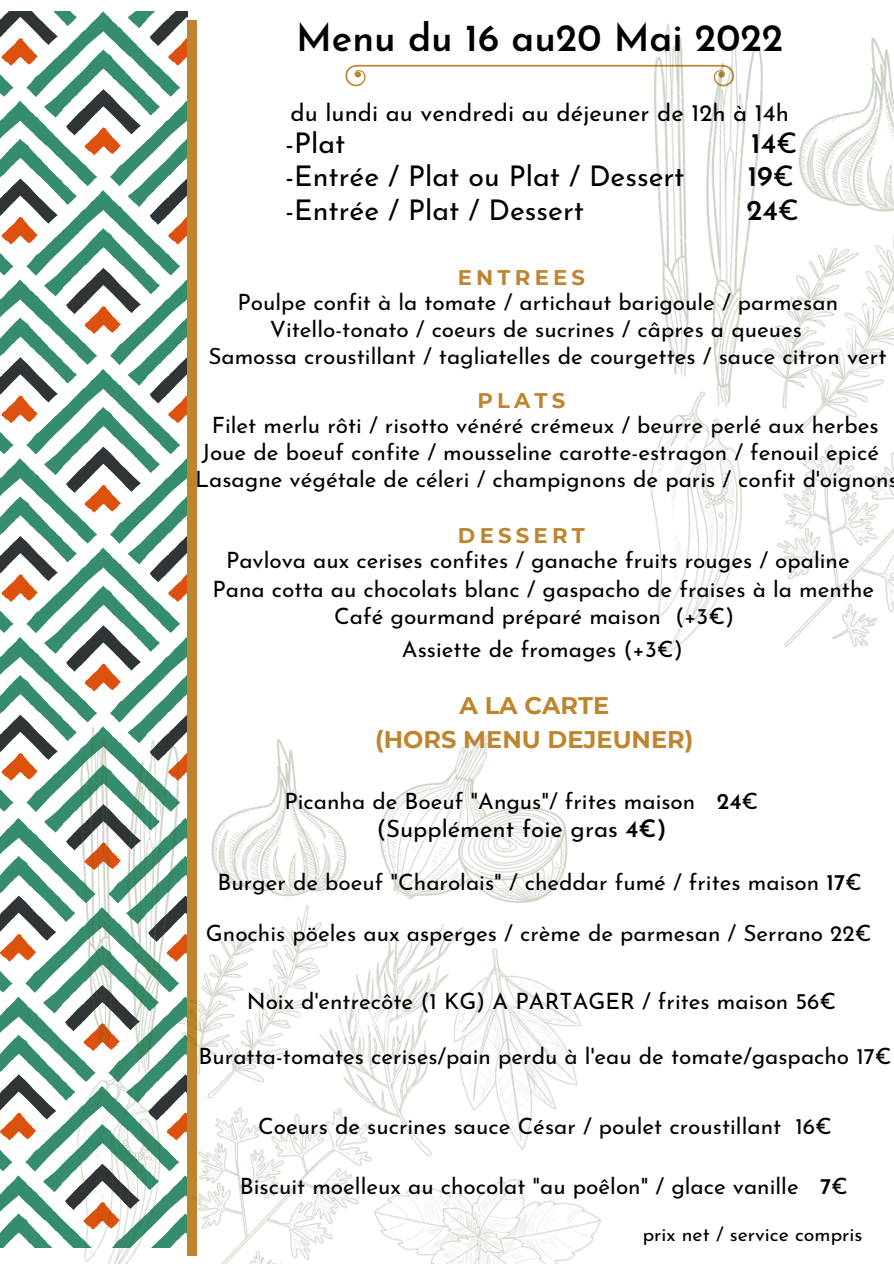
<style>
.page{position:relative;width:894px;height:1264px;background:#fff}
.page>*{position:absolute;margin:0;border:0;box-sizing:border-box;transform-origin:0 0}
.t1{font:600 38.4px "Josefin Sans";color:#000}
.t2{font:28.5px "Josefin Sans";color:#000}
.t3{font:600 28.5px "Josefin Sans";color:#000}
.t4{font:24px "Josefin Sans";color:#000}
.t5{font:700 24px "Montserrat";color:#bf852e}
.t6{font:22.5px "Josefin Sans";color:#000}
.t7{font:700 21.15px "Montserrat";letter-spacing:.2em;color:#bf852e}
.t8{font:19.5px "Josefin Sans";color:#000}
.s1{font-weight:400}
.s2{font-weight:600}
</style>
<div class="page">
<svg style="left:0;top:12px;width:187px;height:1235px"></svg>
<div style="left:187px;top:20px;width:9px;height:1235px;background:#bf852e"></div>
<svg style="left:345px;top:65px;width:263px;height:21px"></svg>
<img style="left:608px;top:23px;width:285px;height:629px">
<img style="left:39px;top:697px;width:563px;height:566px">
<p class="t1" style="left:296px;top:22px;width:488px">Menu du 16 au20 Mai 2022</p>
<p class="t4" style="left:290px;top:103px;width:499px">du lundi au vendredi au déjeuner de 12h à 14h</p>
<p class="t2" style="left:285px;top:131px;width:61px">-Plat</p>
<p class="t3" style="left:751px;top:131px;width:48px">14<span class="s1">€</span></p>
<p class="t2" style="left:285px;top:165px;width:400px">-Entrée / Plat ou Plat / Dessert</p>
<p class="t3" style="left:747px;top:165px;width:48px">19<span class="s1">€</span></p>
<p class="t2" style="left:285px;top:199px;width:300px">-Entrée / Plat / Dessert</p>
<p class="t3" style="left:746px;top:199px;width:54px">24<span class="s1">€</span></p>
<p class="t7" style="left:457px;top:264px;width:129px">ENTREES</p>
<p class="t6" style="left:237px;top:293px;width:602px">Poulpe confit à la tomate / artichaut barigoule / parmesan</p>
<p class="t6" style="left:270px;top:320px;width:533px">Vitello-tonato / coeurs de sucrines / câpres a queues</p>
<p class="t6" style="left:208px;top:347px;width:679px">Samossa croustillant / tagliatelles de courgettes / sauce citron vert</p>
<p class="t7" style="left:477px;top:387px;width:90px">PLATS</p>
<p class="t6" style="left:212px;top:415px;width:668px">Filet merlu rôti / risotto vénéré crémeux / beurre perlé aux herbes</p>
<p class="t6" style="left:202px;top:443px;width:678px">Joue de boeuf confite / mousseline carotte-estragon / fenouil epicé</p>
<p class="t6" style="left:195px;top:470px;width:704px">Lasagne végétale de céleri / champignons de paris / confit d'oignons</p>
<p class="t7" style="left:458px;top:522px;width:128px">DESSERT</p>
<p class="t6" style="left:226px;top:551px;width:625px">Pavlova aux cerises confites / ganache fruits rouges / opaline</p>
<p class="t6" style="left:212px;top:580px;width:663px">Pana cotta au chocolats blanc / gaspacho de fraises à la menthe</p>
<p class="t6" style="left:334px;top:607px;width:401px">Café gourmand préparé maison (+3€)</p>
<p class="t6" style="left:402px;top:639px;width:282px">Assiette de fromages (+3€)</p>
<p class="t5" style="left:459px;top:691px;width:151px">A LA CARTE</p>
<p class="t5" style="left:375px;top:725px;width:319px">(HORS MENU DEJEUNER)</p>
<p class="t6" style="left:284px;top:792px;width:475px">Picanha de Boeuf "Angus"/ frites maison <span class="s2">24</span>€</p>
<p class="t4" style="left:376px;top:819px;width:291px">(Supplément foie gras <span class="s2">4€)</span></p>
<p class="t6" style="left:217px;top:873px;width:646px">Burger de boeuf "Charolais" / cheddar fumé / frites maison <span class="s2">17</span>€</p>
<p class="t6" style="left:206px;top:924px;width:667px">Gnochis pöeles aux asperges / crème de parmesan / Serrano 22€</p>
<p class="t6" style="left:247px;top:991px;width:591px">Noix d'entrecôte (1 KG) A PARTAGER / frites maison 56€</p>
<p class="t6" style="left:198px;top:1047px;width:694px">Buratta-tomates cerises/pain perdu à l'eau de tomate/gaspacho 17€</p>
<p class="t6" style="left:258px;top:1117px;width:575px">Coeurs de sucrines sauce César / poulet croustillant 16€</p>
<p class="t6" style="left:240px;top:1177px;width:609px">Biscuit moelleux au chocolat "au poêlon" / glace vanille <span class="s2">7</span>€</p>
<p class="t8" style="left:642px;top:1225px;width:221px">prix net / service compris</p>
</div>
